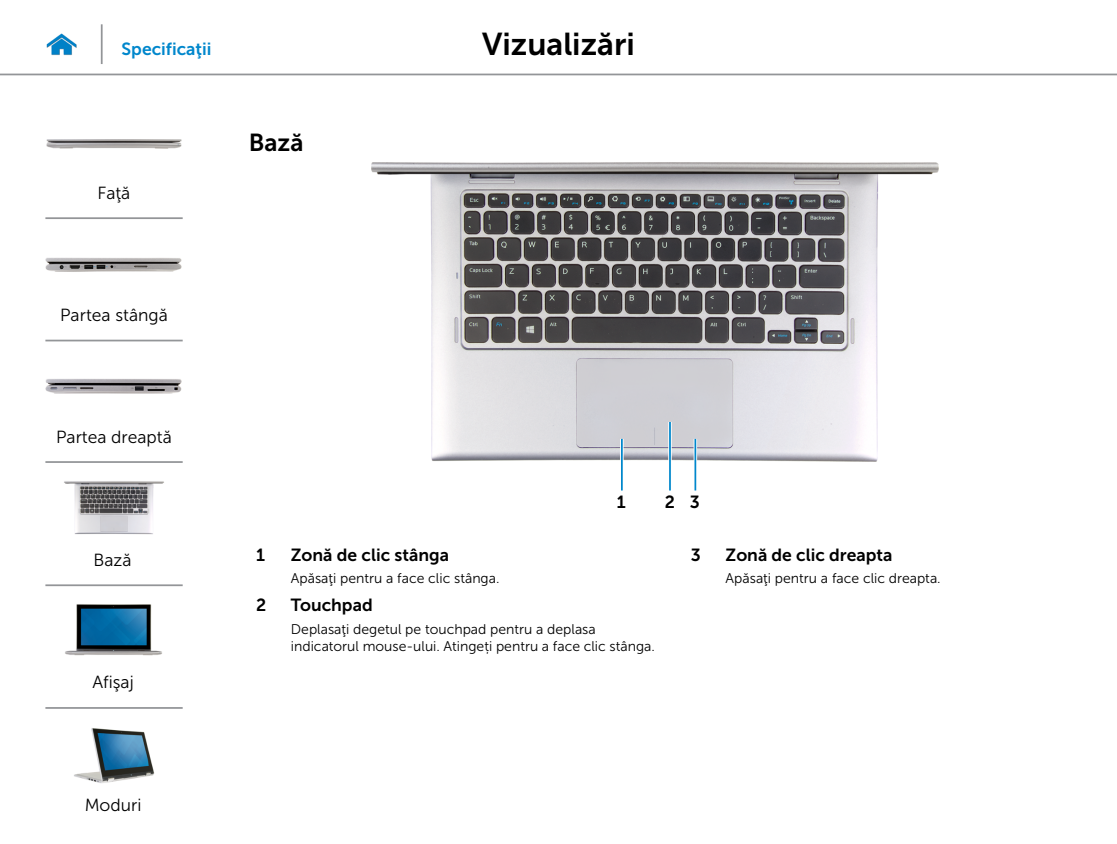
<style>
.page{position:relative;width:1117px;height:844px;background:#fff}
.page>*{position:absolute;margin:0;border:0;box-sizing:border-box;transform-origin:0 0}
.t1{font:31.5px "Museo Sans For Dell 700";color:#000}
.Head2{font:24.5px "Museo Sans For Dell 700";color:#000}
.t2{font:17.5px "Museo Sans For Dell 300";color:#000}
.Callout_Head{font:17.5px "Museo Sans For Dell 700";color:#000}
.t3{font:17.5px "Museo Sans For Dell 700";color:#0087cc}
.Callout-L{font:17.5px "Museo Sans For Dell 700";color:#000}
.Callout_description{font:14px/17.5px "Museo Sans For Dell 300";color:#000}
</style>
<div class="page">
<hr style="left:0;top:74px;width:1116px;height:1px;background:#939598">
<img style="left:46px;top:33px;width:31px;height:23px">
<img style="left:371px;top:162px;width:568px;height:300px">
<hr style="left:668px;top:422px;width:3px;height:68px;background:#fff">
<hr style="left:669px;top:422px;width:1px;height:68px;background:#0087cc">
<svg style="left:693px;top:439px;width:4px;height:51px"></svg>
<hr style="left:694px;top:439px;width:2px;height:51px;background:#0087cc">
<hr style="left:620px;top:439px;width:3px;height:51px;background:#fff">
<hr style="left:621px;top:439px;width:1px;height:51px;background:#0087cc">
<hr style="left:101px;top:24px;width:2px;height:40px;background:#939598">
<img style="left:46px;top:139px;width:136px;height:10px">
<img style="left:45px;top:257px;width:137px;height:15px">
<img style="left:45px;top:379px;width:137px;height:15px">
<img style="left:64px;top:481px;width:100px;height:53px">
<img style="left:65px;top:604px;width:97px;height:51px">
<img style="left:74px;top:728px;width:80px;height:55px">
<hr style="left:45px;top:217px;width:138px;height:2px;background:#939598">
<hr style="left:45px;top:339px;width:138px;height:2px;background:#939598">
<hr style="left:45px;top:461px;width:138px;height:2px;background:#939598">
<hr style="left:45px;top:584px;width:138px;height:2px;background:#939598">
<hr style="left:45px;top:706px;width:138px;height:2px;background:#939598">
<p class="t3" style="left:122px;top:39px;width:91px">Specificaţii</p>
<h1 class="t1" style="left:482px;top:26px;width:154px">Vizualizări</h1>
<p class="t2" style="left:98px;top:183px;width:34px">Faţă</p>
<p class="t2" style="left:60px;top:305px;width:109px">Partea stângă</p>
<p class="t2" style="left:56px;top:428px;width:117px">Partea dreaptă</p>
<p class="t2" style="left:93px;top:550px;width:40px">Bază</p>
<p class="t2" style="left:92px;top:672px;width:43px">Afişaj</p>
<p class="t2" style="left:85px;top:795px;width:58px">Moduri</p>
<p class="Head2" style="left:249px;top:128px;width:56px">Bază</p>
<p class="Callout-L" style="left:616px;top:492px;width:10px">1</p>
<p class="Callout-L" style="left:664px;top:492px;width:12px">2</p>
<p class="Callout-L" style="left:689px;top:492px;width:12px">3</p>
<p class="Callout_Head" style="left:256px;top:544px;width:10px">1</p>
<p class="Callout_Head" style="left:291px;top:544px;width:160px">Zonă de clic stânga</p>
<p class="Callout_description" style="left:291px;top:569px;width:210px">Apăsaţi pentru a face clic stânga.</p>
<p class="Callout_Head" style="left:256px;top:595px;width:12px">2</p>
<p class="Callout_Head" style="left:291px;top:595px;width:83px">Touchpad</p>
<p class="Callout_description" style="left:291px;top:620px;width:365px">Deplasaţi degetul pe touchpad pentru a deplasa indicatorul mouse-ului. Atingeți pentru a face clic stânga.</p>
<p class="Callout_Head" style="left:690px;top:544px;width:12px">3</p>
<p class="Callout_Head" style="left:725px;top:544px;width:168px">Zonă de clic dreapta</p>
<p class="Callout_description" style="left:725px;top:569px;width:216px">Apăsaţi pentru a face clic dreapta.</p>
</div>
